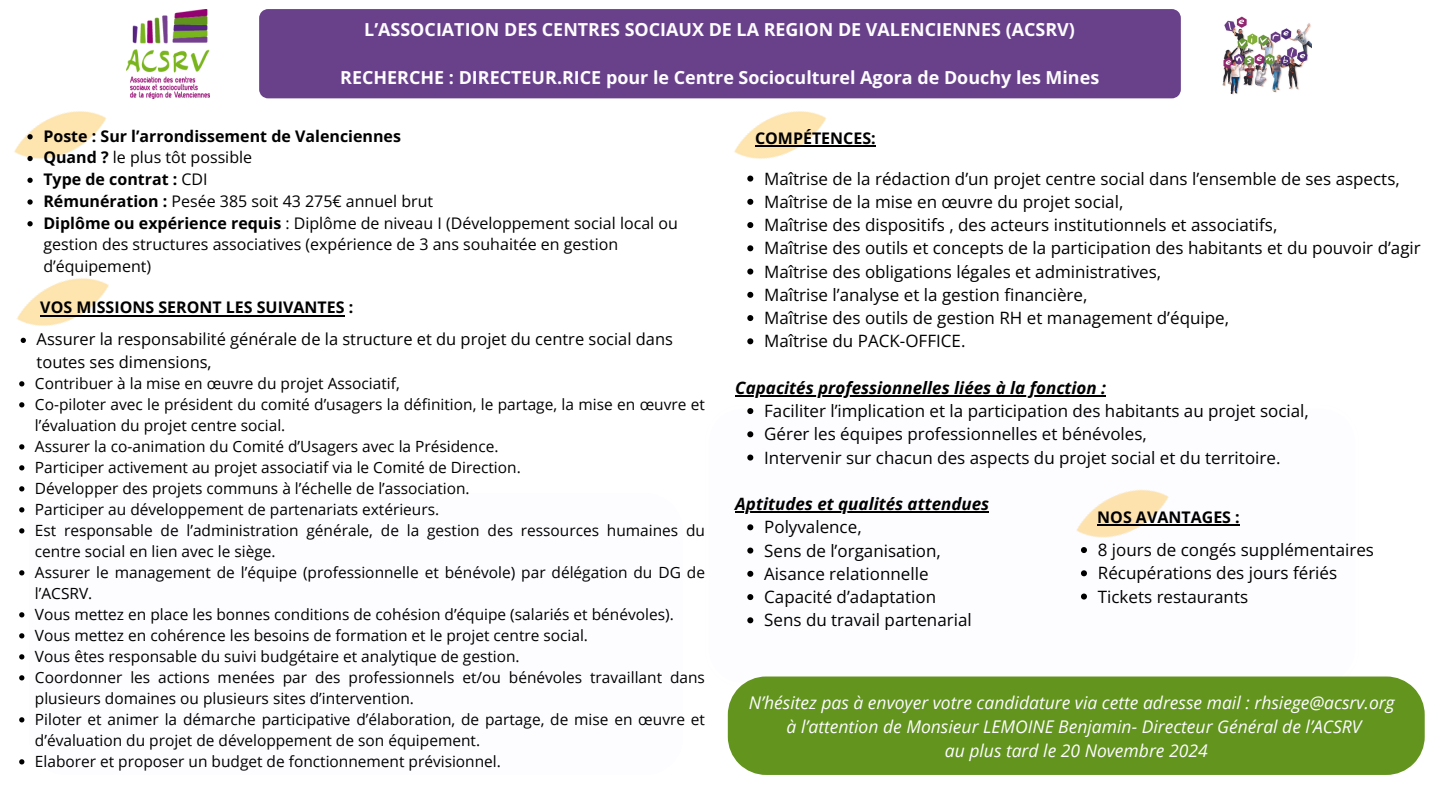
<style>
.page{position:relative;width:1440px;height:810px;background:#fff}
.page>*{position:absolute;margin:0;border:0;box-sizing:border-box;transform-origin:0 0}
.t1{font:700 17.9px "Open Sans";color:#fdfcff}
.t2{font:italic 17.5px/24px "Open Sans";color:#fdfcff;text-align:center}
.t3{font:17px "Open Sans";color:#000}
.t4{font:italic 700 17px "Open Sans";color:#000}
.t5{font:16.5px/22.5px "Open Sans";color:#000}
.t6{font:16px/21.8px "Open Sans";color:#000}
.t7{font:700 16px "Open Sans";color:#000}
.t8{font:15.5px/21px "Open Sans";color:#000}
.s1{font-weight:700}
.s2{font-weight:400}
</style>
<div class="page">
<svg style="left:735px;top:410px;width:624px;height:267px"></svg>
<div style="left:728px;top:677px;width:697px;height:98px;background:#62941e"></div>
<svg style="left:747px;top:199px;width:6px;height:6px"></svg>
<svg style="left:747px;top:222px;width:6px;height:6px"></svg>
<svg style="left:747px;top:245px;width:6px;height:6px"></svg>
<svg style="left:747px;top:269px;width:6px;height:6px"></svg>
<svg style="left:747px;top:292px;width:6px;height:6px"></svg>
<svg style="left:747px;top:315px;width:6px;height:6px"></svg>
<svg style="left:747px;top:338px;width:6px;height:6px"></svg>
<hr style="left:735px;top:395px;width:371px;height:2px;background:#000">
<svg style="left:747px;top:408px;width:6px;height:6px"></svg>
<svg style="left:747px;top:431px;width:6px;height:6px"></svg>
<svg style="left:747px;top:455px;width:6px;height:6px"></svg>
<hr style="left:735px;top:512px;width:254px;height:1px;background:#000">
<svg style="left:747px;top:524px;width:6px;height:6px"></svg>
<svg style="left:747px;top:548px;width:6px;height:6px"></svg>
<svg style="left:747px;top:571px;width:6px;height:6px"></svg>
<svg style="left:747px;top:594px;width:6px;height:6px"></svg>
<svg style="left:747px;top:617px;width:6px;height:6px"></svg>
<svg style="left:1081px;top:570px;width:6px;height:6px"></svg>
<svg style="left:1081px;top:594px;width:6px;height:6px"></svg>
<img style="left:720px;top:98px;width:126px;height:84px">
<hr style="left:755px;top:145px;width:121px;height:2px;background:#000">
<img style="left:1062px;top:470px;width:126px;height:99px">
<hr style="left:1097px;top:524px;width:143px;height:2px;background:#000">
<img style="left:16px;top:278px;width:107px;height:64px">
<hr style="left:40px;top:315px;width:305px;height:1px;background:#000">
<img style="left:14px;top:111px;width:92px;height:67px">
<img style="left:1222px;top:16px;width:89px;height:79px">
<img style="left:126px;top:9px;width:83px;height:89px">
<div style="left:259px;top:9px;width:922px;height:89px;background:#69418b"></div>
<svg style="left:21px;top:338px;width:5px;height:5px"></svg>
<svg style="left:19px;top:381px;width:5px;height:5px"></svg>
<svg style="left:19px;top:402px;width:5px;height:5px"></svg>
<svg style="left:19px;top:444px;width:5px;height:5px"></svg>
<svg style="left:19px;top:465px;width:5px;height:5px"></svg>
<svg style="left:19px;top:486px;width:5px;height:5px"></svg>
<svg style="left:19px;top:507px;width:5px;height:5px"></svg>
<svg style="left:19px;top:528px;width:5px;height:5px"></svg>
<svg style="left:19px;top:570px;width:5px;height:5px"></svg>
<svg style="left:19px;top:612px;width:5px;height:5px"></svg>
<svg style="left:19px;top:633px;width:5px;height:5px"></svg>
<svg style="left:19px;top:654px;width:5px;height:5px"></svg>
<svg style="left:19px;top:675px;width:5px;height:5px"></svg>
<svg style="left:19px;top:717px;width:5px;height:5px"></svg>
<svg style="left:19px;top:759px;width:5px;height:5px"></svg>
<svg style="left:27px;top:134px;width:6px;height:5px"></svg>
<svg style="left:27px;top:156px;width:6px;height:5px"></svg>
<svg style="left:27px;top:178px;width:6px;height:5px"></svg>
<svg style="left:27px;top:199px;width:6px;height:6px"></svg>
<svg style="left:27px;top:221px;width:6px;height:5px"></svg>
<p class="t1" style="left:364px;top:17px;width:712px">L’ASSOCIATION DES CENTRES SOCIAUX DE LA REGION DE VALENCIENNES (ACSRV)</p>
<p class="t1" style="left:340px;top:64px;width:761px">RECHERCHE : DIRECTEUR.RICE pour le Centre Socioculturel Agora de Douchy les Mines</p>
<p class="t7" style="left:43px;top:125px;width:359px">Poste : Sur l’arrondissement de Valenciennes</p>
<p class="t6" style="left:43px;top:146px;width:210px"><span class="s1">Quand ?</span> le plus tôt possible</p>
<p class="t7" style="left:43px;top:168px;width:166px">Type de contrat : <span class="s2">CDI</span></p>
<p class="t6" style="left:43px;top:190px;width:391px"><span class="s1">Rémunération :</span> Pesée 385 soit 43 275€ annuel brut</p>
<h4 class="t6" style="left:43px;top:212px;width:636px"><span class="s1">Diplôme ou expérience requis</span> : Diplôme de niveau I (Développement social local ou gestion des structures associatives (expérience de 3 ans souhaitée en gestion d’équipement)</h4>
<p class="t7" style="left:40px;top:296px;width:314px">VOS MISSIONS SERONT LES SUIVANTES :</p>
<p class="t5" style="left:37px;top:328px;width:638px">Assurer la responsabilité générale de la structure et du projet du centre social dans toutes ses dimensions,</p>
<p class="t8" style="left:35px;top:373px;width:366px">Contribuer à la mise en œuvre du projet Associatif,</p>
<h4 class="t8" style="left:35px;top:394px;width:672px">Co-piloter avec le président du comité d’usagers la définition, le partage, la mise en œuvre et l’évaluation du projet centre social.</h4>
<p class="t8" style="left:35px;top:436px;width:465px">Assurer la co-animation du Comité d’Usagers avec la Présidence.</p>
<p class="t8" style="left:35px;top:457px;width:487px">Participer activement au projet associatif via le Comité de Direction.</p>
<p class="t8" style="left:35px;top:478px;width:436px">Développer des projets communs à l’échelle de l’association.</p>
<p class="t8" style="left:35px;top:499px;width:406px">Participer au développement de partenariats extérieurs.</p>
<p class="t8" style="left:35px;top:520px;width:672px">Est responsable de l’administration générale, de la gestion des ressources humaines du centre social en lien avec le siège.</p>
<p class="t8" style="left:35px;top:562px;width:672px">Assurer le management de l’équipe (professionnelle et bénévole) par délégation du DG de l’ACSRV.</p>
<p class="t8" style="left:35px;top:604px;width:640px">Vous mettez en place les bonnes conditions de cohésion d’équipe (salariés et bénévoles).</p>
<p class="t8" style="left:35px;top:625px;width:555px">Vous mettez en cohérence les besoins de formation et le projet centre social.</p>
<p class="t8" style="left:35px;top:646px;width:486px">Vous êtes responsable du suivi budgétaire et analytique de gestion.</p>
<p class="t8" style="left:35px;top:667px;width:672px">Coordonner les actions menées par des professionnels et/ou bénévoles travaillant dans plusieurs domaines ou plusieurs sites d’intervention.</p>
<p class="t8" style="left:35px;top:709px;width:672px">Piloter et animer la démarche participative d’élaboration, de partage, de mise en œuvre et d’évaluation du projet de développement de son équipement.</p>
<p class="t8" style="left:35px;top:751px;width:468px">Elaborer et proposer un budget de fonctionnement prévisionnel.</p>
<p class="t7" style="left:755px;top:127px;width:122px">COMPÉTENCES:</p>
<h2 class="t3" style="left:764px;top:166px;width:637px">Maîtrise de la rédaction d’un projet centre social dans l’ensemble de ses aspects,</h2>
<p class="t3" style="left:764px;top:190px;width:361px">Maîtrise de la mise en œuvre du projet social,</p>
<p class="t3" style="left:764px;top:213px;width:515px">Maîtrise des dispositifs , des acteurs institutionnels et associatifs,</p>
<p class="t3" style="left:764px;top:236px;width:658px">Maîtrise des outils et concepts de la participation des habitants et du pouvoir d’agir</p>
<p class="t3" style="left:764px;top:259px;width:398px">Maîtrise des obligations légales et administratives,</p>
<h4 class="t3" style="left:764px;top:283px;width:325px">Maîtrise l’analyse et la gestion financière,</h4>
<p class="t3" style="left:764px;top:306px;width:466px">Maîtrise des outils de gestion RH et management d’équipe,</p>
<p class="t3" style="left:764px;top:329px;width:203px">Maîtrise du PACK-OFFICE.</p>
<p class="t4" style="left:735px;top:376px;width:372px">Capacités professionnelles liées à la fonction :</p>
<p class="t3" style="left:764px;top:399px;width:546px">Faciliter l’implication et la participation des habitants au projet social,</p>
<p class="t3" style="left:764px;top:422px;width:384px">Gérer les équipes professionnelles et bénévoles,</p>
<p class="t3" style="left:764px;top:445px;width:518px">Intervenir sur chacun des aspects du projet social et du territoire.</p>
<p class="t4" style="left:735px;top:492px;width:255px">Aptitudes et qualités attendues</p>
<p class="t3" style="left:764px;top:515px;width:99px">Polyvalence,</p>
<h2 class="t3" style="left:764px;top:538px;width:178px">Sens de l’organisation,</h2>
<p class="t3" style="left:764px;top:562px;width:166px">Aisance relationnelle</p>
<p class="t3" style="left:764px;top:585px;width:173px">Capacité d’adaptation</p>
<p class="t3" style="left:764px;top:608px;width:209px">Sens du travail partenarial</p>
<p class="t7" style="left:1097px;top:505px;width:144px">NOS AVANTAGES :</p>
<h2 class="t3" style="left:1098px;top:538px;width:278px">8 jours de congés supplémentaires</h2>
<p class="t3" style="left:1098px;top:561px;width:241px">Récupérations des jours fériés</p>
<p class="t3" style="left:1098px;top:584px;width:152px">Tickets restaurants</p>
<h1 class="t2" style="left:749px;top:690px;width:647px">N’hésitez pas à envoyer votre candidature via cette adresse mail : rhsiege@acsrv.org à l’attention de Monsieur LEMOINE Benjamin- Directeur Général de l’ACSRV<br>au plus tard le 20 Novembre 2024</h1>
</div>
